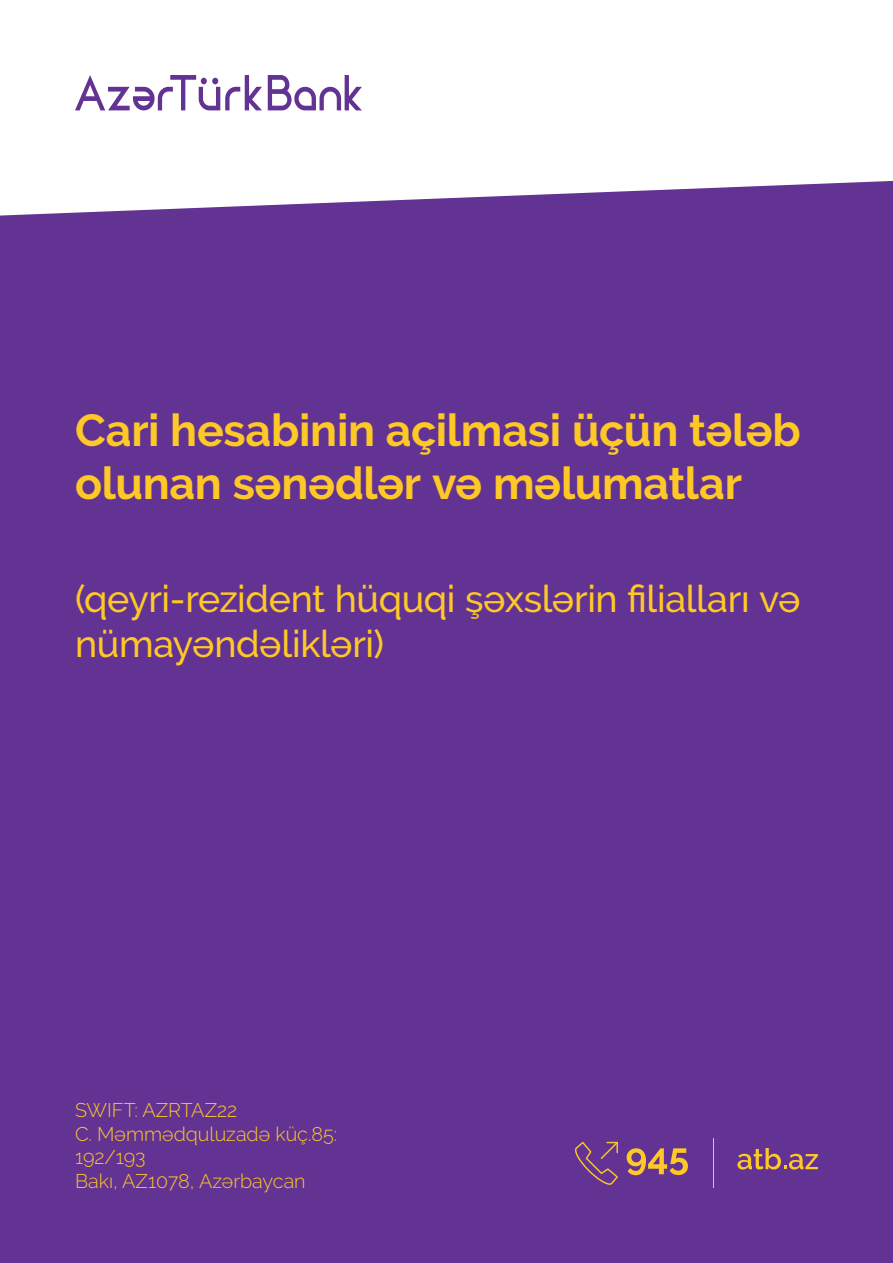
<style>
.page{position:relative;width:893px;height:1263px;background:#fff}
.page>*{position:absolute;margin:0;border:0;box-sizing:border-box;transform-origin:0 0}
.t1{font:700 44.7px/53.7px "Raleway";letter-spacing:-.005em;color:#fec827}
.t2{font:500 37.5px/45px "Raleway";letter-spacing:-.01em;color:#fec827}
.t3{font:300 19.8px/23.7px "Raleway";color:#fec827}
</style>
<div class="page">
<div style="left:0;top:181px;width:893px;height:1082px;background:#623393"></div>
<svg style="left:75px;top:75px;width:187px;height:35px"></svg>
<svg style="left:268px;top:75px;width:94px;height:35px"></svg>
<svg style="left:574px;top:1142px;width:44px;height:43px;background:#764684"></svg>
<svg style="left:627px;top:1148px;width:61px;height:27px;background:#ad7a5e"></svg>
<hr style="left:713px;top:1139px;width:1px;height:49px;background:#fec827">
<svg style="left:737px;top:1148px;width:81px;height:21px;background:#96646e"></svg>
<p class="t1" style="left:75px;top:403px;width:727px">Cari̇ hesabinin açilmasi üçün tələb olunan sənədlər və məlumatlar</p>
<p class="t2" style="left:75px;top:576px;width:727px">(qeyri-rezident hüquqi şəxslərin filialları və nümayəndəlikləri)</p>
<p class="t3" style="left:75px;top:1098px;width:164px">SWIFT: AZRTAZ22</p>
<p class="t3" style="left:75px;top:1121px;width:264px">C. Məmmədquluzadə küç.85:<br>192/193</p>
<p class="t3" style="left:75px;top:1169px;width:232px">Bakı, AZ1078, Azərbaycan</p>
</div>
